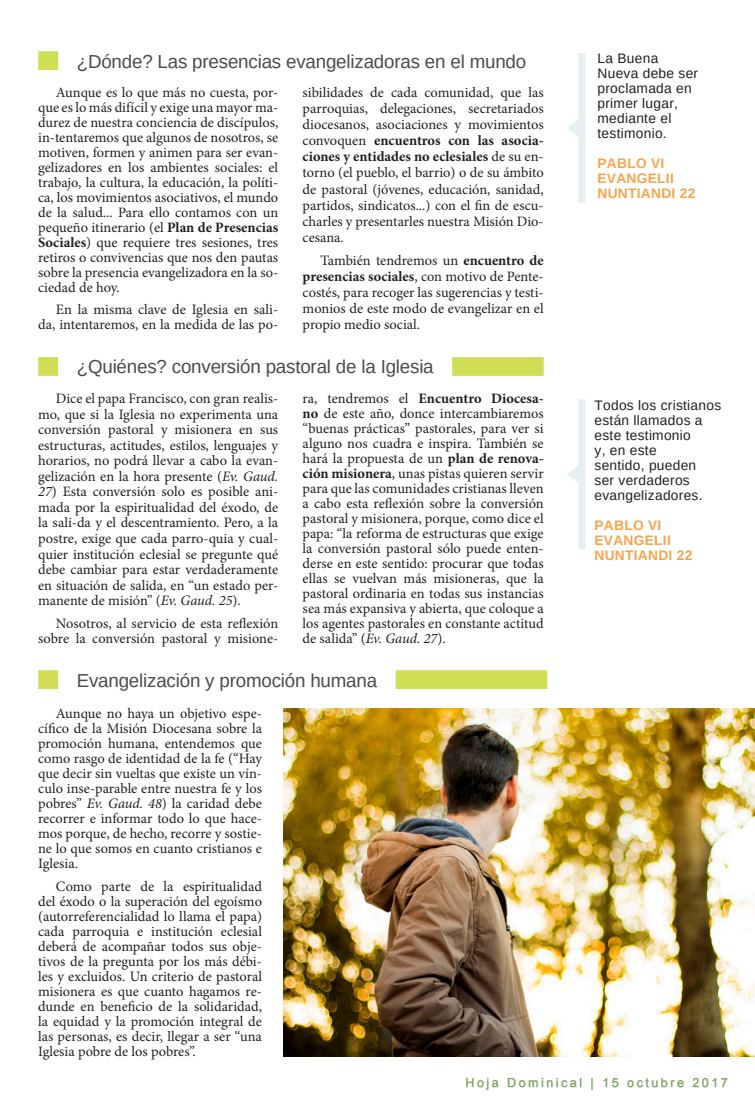
<style>
.page{position:relative;width:755px;height:1117px;background:#fff}
.page>*{position:absolute;margin:0;border:0;box-sizing:border-box;transform-origin:0 0}
.Subheading_with_line{font:18.75px "Arimo";letter-spacing:-.01em;color:#4a4c4c}
.t1{font:14.38px/15px "Minion Pro";color:#231f20;text-align:justify}
.Awards_text{font:13.75px/15px "Arimo";letter-spacing:.02em;color:#231f20}
.Awards_title{font:700 13.75px/15px "Arimo";letter-spacing:.02em;color:#f9a34c}
.Footer_Master_page{font:12.5px "Arial";letter-spacing:.2em;color:#7e9d41}
.s1{font-weight:700}
.s2{font-style:italic}
</style>
<div class="page">
<svg style="left:568px;top:53px;width:17px;height:150px"></svg>
<svg style="left:567px;top:399px;width:18px;height:150px"></svg>
<div style="left:38px;top:670px;width:20px;height:18px;background:#cfde55"></div>
<div style="left:396px;top:670px;width:151px;height:18px;background:#cfde55"></div>
<div style="left:38px;top:51px;width:20px;height:19px;background:#cfde55"></div>
<div style="left:38px;top:357px;width:20px;height:19px;background:#cfde55"></div>
<div style="left:452px;top:357px;width:91px;height:19px;background:#cfde55"></div>
<img style="left:283px;top:708px;width:472px;height:348px">
<svg style="left:466px;top:1078px;width:33px;height:12px"></svg>
<svg style="left:508px;top:1078px;width:73px;height:9px"></svg>
<svg style="left:592px;top:1077px;width:1px;height:12px"></svg>
<svg style="left:603px;top:1078px;width:16px;height:9px"></svg>
<svg style="left:627px;top:1078px;width:57px;height:9px"></svg>
<svg style="left:692px;top:1078px;width:36px;height:9px"></svg>
<p class="Subheading_with_line" style="left:77px;top:49px;width:451px">¿Dónde? Las presencias evangelizadoras en el mundo</p>
<p class="t1" style="left:38px;top:85px;width:242px;text-indent:18px">Aunque es lo que más no cuesta, por&shy;que es lo más difícil y exige una mayor ma&shy;durez de nuestra conciencia de discípulos, in-tentaremos que algunos de nosotros, se motiven, formen y animen para ser evan&shy;gelizadores en los ambientes sociales: el trabajo, la cultura, la educación, la políti&shy;ca, los movimientos asociativos, el mundo de la salud... Para ello contamos con un pequeño itinerario (el <span class="s1">Plan de Presencias Sociales</span>) que requiere tres sesiones, tres retiros o convivencias que nos den pautas sobre la presencia evangelizadora en la so&shy;ciedad de hoy.</p>
<p class="t1" style="left:38px;top:302px;width:242px;text-align:right">En la misma clave de Iglesia en sali&shy;da, intentaremos, en la medida de las po-</p>
<p class="t1" style="left:303px;top:84px;width:242px;line-height:16.1px">sibilidades de cada comunidad, que las parroquias, delegaciones, secretariados diocesanos, asociaciones y movimientos convoquen <span class="s1">encuentros con las asocia&shy;ciones y entidades no eclesiales</span> de su en&shy;torno (el pueblo, el barrio) o de su ámbito de pastoral (jóvenes, educación, sanidad, partidos, sindicatos...) con el fin de escu&shy;charles y presentarles nuestra Misión Dio&shy;cesana.</p>
<p class="t1" style="left:303px;top:252px;width:242px;line-height:16.1px;text-indent:18px">También tendremos un <span class="s1">encuentro de presencias sociales</span>, con motivo de Pente&shy;costés, para recoger las sugerencias y testi&shy;monios de este modo de evangelizar en el propio medio social.</p>
<p class="Subheading_with_line" style="left:77px;top:355px;width:358px">¿Quiénes? conversión pastoral de la Iglesia</p>
<p class="t1" style="left:38px;top:391px;width:242px;line-height:15.5px;text-indent:18px">Dice el papa Francisco, con gran realis&shy;mo, que si la Iglesia no experimenta una conversión pastoral y misionera en sus estructuras, actitudes, estilos, lenguajes y horarios, no podrá llevar a cabo la evan&shy;gelización en la hora presente (<span class="s2">Ev. Gaud.</span></p>
<p class="t1" style="left:38px;top:484px;width:242px;line-height:15.5px"><span class="s2">27</span>) Esta conversión solo es posible ani&shy;mada por la espiritualidad del éxodo, de la sali-da y el descentramiento. Pero, a la postre, exige que cada parro-quia y cual&shy;quier institución eclesial se pregunte qué debe cambiar para estar verdaderamente en situación de salida, en “un estado per&shy;manente de misión” (<span class="s2">Ev. Gaud. 25</span>).</p>
<p class="t1" style="left:38px;top:615px;width:242px;line-height:15.5px;text-align:right">Nosotros, al servicio de esta reflexión sobre la conversión pastoral y misione-</p>
<p class="t1" style="left:303px;top:391px;width:242px">ra, tendremos el <span class="s1">Encuentro Diocesa&shy;no</span> de este año, donce intercambiaremos “buenas prácticas” pastorales, para ver si alguno nos cuadra e inspira. También se hará la propuesta de un <span class="s1">plan de renova&shy;ción misionera</span>, unas pistas quieren servir para que las comunidades cristianas lleven a cabo esta reflexión sobre la conversión pastoral y misionera, porque, como dice el papa: “la reforma de estructuras que exige la conversión pastoral sólo puede enten&shy;derse en este sentido: procurar que todas ellas se vuelvan más misioneras, que la pastoral ordinaria en todas sus instancias sea más expansiva y abierta, que coloque a los agentes pastorales en constante actitud de salida” (<span class="s2">Ev. Gaud. 27</span>).</p>
<p class="Subheading_with_line" style="left:77px;top:668px;width:302px">Evangelización y promoción humana</p>
<p class="t1" style="left:38px;top:706px;width:225px;text-indent:18px">Aunque no haya un objetivo espe&shy;cífico de la Misión Diocesana sobre la promoción humana, entendemos que como rasgo de identidad de la fe (“Hay que decir sin vueltas que existe un vín&shy;culo inse-parable entre nuestra fe y los pobres” <span class="s2">Ev. Gaud. 48</span>) la caridad debe recorrer e informar todo lo que hace&shy;mos porque, de hecho, recorre y sostie&shy;ne lo que somos en cuanto cristianos e Iglesia.</p>
<p class="t1" style="left:38px;top:878px;width:225px;text-indent:18px">Como parte de la espiritualidad del éxodo o la superación del egoísmo (autorreferencialidad lo llama el papa) cada parroquia e institución eclesial deberá de acompañar todos sus obje&shy;tivos de la pregunta por los más débi&shy;les y excluidos. Un criterio de pastoral misionera es que cuanto hagamos re&shy;dunde en beneficio de la solidaridad, la equidad y la promoción integral de las personas, es decir, llegar a ser “una Iglesia pobre de los pobres”.</p>
<p class="Awards_text" style="left:597px;top:51px;width:102px">La Buena<br>Nueva debe ser proclamada en primer lugar, mediante el testimonio.</p>
<p class="Awards_title" style="left:597px;top:156px;width:68px">PABLO VI</p>
<p class="Awards_title" style="left:597px;top:171px;width:99px">EVANGELII<br>NUNTIANDI 22</p>
<p class="Awards_text" style="left:594px;top:398px;width:128px">Todos los cristianos están llamados a este testimonio<br>y, en este<br>sentido, pueden<br>ser verdaderos evangelizadores.</p>
<p class="Awards_title" style="left:594px;top:518px;width:68px">PABLO VI</p>
<p class="Awards_title" style="left:594px;top:533px;width:99px">EVANGELII<br>NUNTIANDI 22</p>
<p class="Footer_Master_page" style="left:465px;top:1074px;width:264px">Hoja Dominical | 15 octubre 2017</p>
</div>
